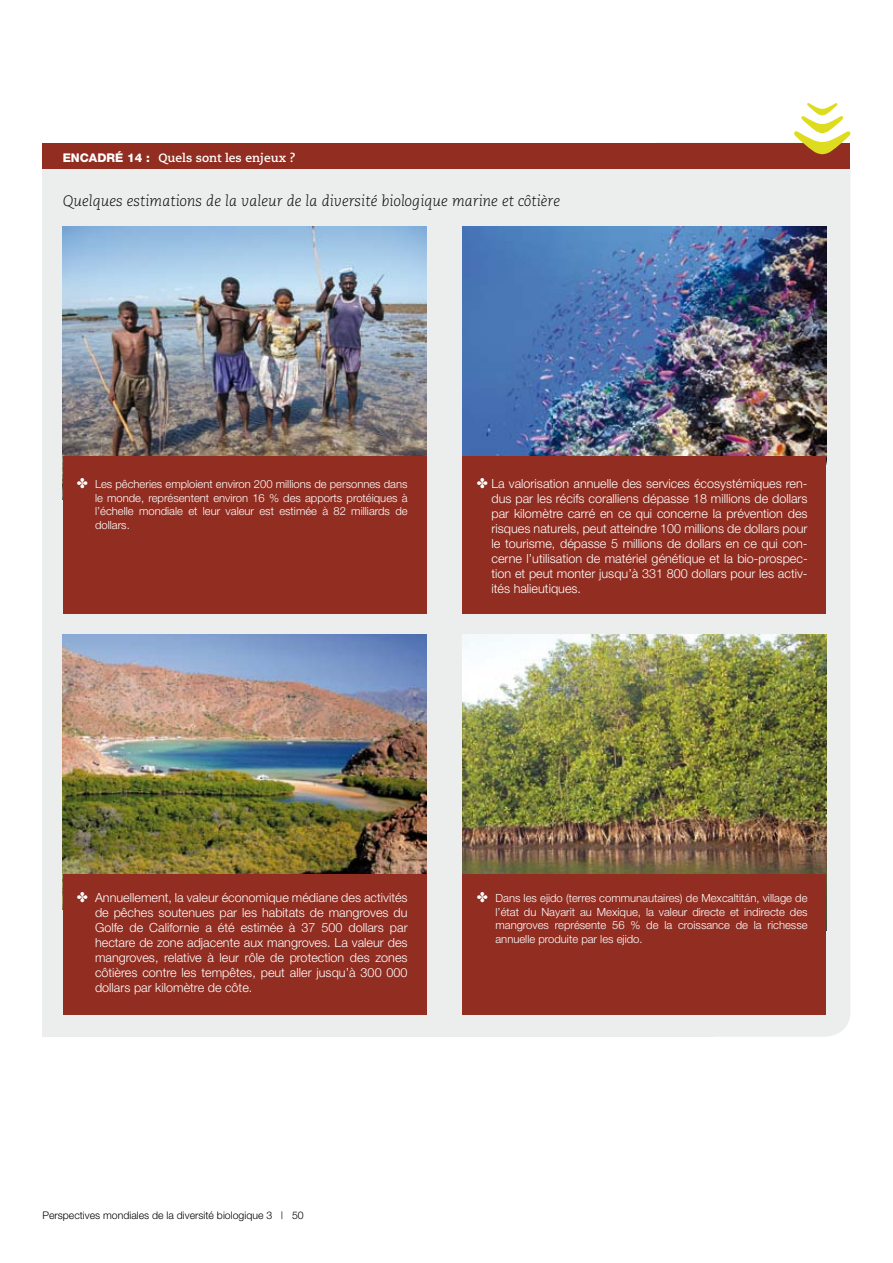
<style>
.page{position:relative;width:893px;height:1263px;background:#fff}
.page>*{position:absolute;margin:0;border:0;box-sizing:border-box;transform-origin:0 0}
.t1{font:italic 300 15px "Caecilia LT Std";color:#000}
.t2{font:300 12.6px/15px "Helvetica Neue";color:#fff;text-align:justify}
.t3{font:700 12px "Caecilia LT Std";color:#fff}
.t4{font:300 11.25px/13.5px "Helvetica Neue";color:#fff;text-align:justify}
.t5{font:300 10.5px "Helvetica Neue";color:#000}
.s1{font-family:"Helvetica Neue";font-weight:800}
</style>
<div class="page">
<div style="left:632px;top:143px;width:218px;height:894px;background:#eceded;border-radius:26px"></div>
<div style="left:43px;top:163px;width:672px;height:874px;background:#eceded"></div>
<div style="left:43px;top:143px;width:807px;height:26px;background:#912d21"></div>
<svg style="left:794px;top:103px;width:57px;height:51px"></svg>
<img style="left:63px;top:226px;width:364px;height:230px">
<img style="left:63px;top:635px;width:364px;height:240px">
<img style="left:462px;top:226px;width:364px;height:230px">
<img style="left:462px;top:635px;width:364px;height:240px">
<div style="left:63px;top:456px;width:364px;height:158px;background:#912d21"></div>
<div style="left:63px;top:875px;width:364px;height:140px;background:#912d21"></div>
<div style="left:462px;top:456px;width:364px;height:158px;background:#912d21"></div>
<div style="left:462px;top:875px;width:364px;height:140px;background:#912d21"></div>
<p class="t3" style="left:63px;top:151px;width:234px"><span class="s1">ENCADRÉ 14 :</span> Quels sont les enjeux ?</p>
<p class="t1" style="left:63px;top:192px;width:499px">Quelques estimations de la valeur de la diversité biologique marine et côtière</p>
<p class="t4" style="left:95px;top:477px;width:314px;text-indent:-18px">✤ Les pêcheries emploient environ 200 millions de personnes dans le monde, représentent environ 16 % des apports protéiques à l’échelle mondiale et leur valeur est estimée à 82 milliards de dollars.</p>
<p class="t2" style="left:491px;top:476px;width:318px;text-indent:-15px">✤ La valorisation annuelle des services écosystémiques ren&shy;dus par les récifs coralliens dépasse 18 millions de dollars par kilomètre carré en ce qui concerne la prévention des risques naturels, peut atteindre 100 millions de dollars pour le tourisme, dépasse 5 millions de dollars en ce qui con&shy;cerne l’utilisation de matériel génétique et la bio-prospec&shy;tion et peut monter jusqu’à 331 800 dollars pour les activ&shy;ités halieutiques.</p>
<p class="t2" style="left:95px;top:890px;width:314px;text-indent:-18px">✤ Annuellement, la valeur économique médiane des activités de pêches soutenues par les habitats de mangroves du Golfe de Californie a été estimée à 37 500 dollars par hectare de zone adjacente aux mangroves. La valeur des mangroves, relative à leur rôle de protection des zones côtières contre les tempêtes, peut aller jusqu’à 300 000 dollars par kilomètre de côte.</p>
<p class="t4" style="left:495px;top:891px;width:314px;text-indent:-19px">✤ Dans les ejido (terres communautaires) de Mexcaltitán, village de l’état du Nayarit au Mexique, la valeur directe et indirecte des mangroves représente 56 % de la croissance de la richesse annuelle produite par les ejido.</p>
<p class="t5" style="left:43px;top:1209px;width:263px">Perspectives mondiales de la diversité biologique 3 | 50</p>
</div>
